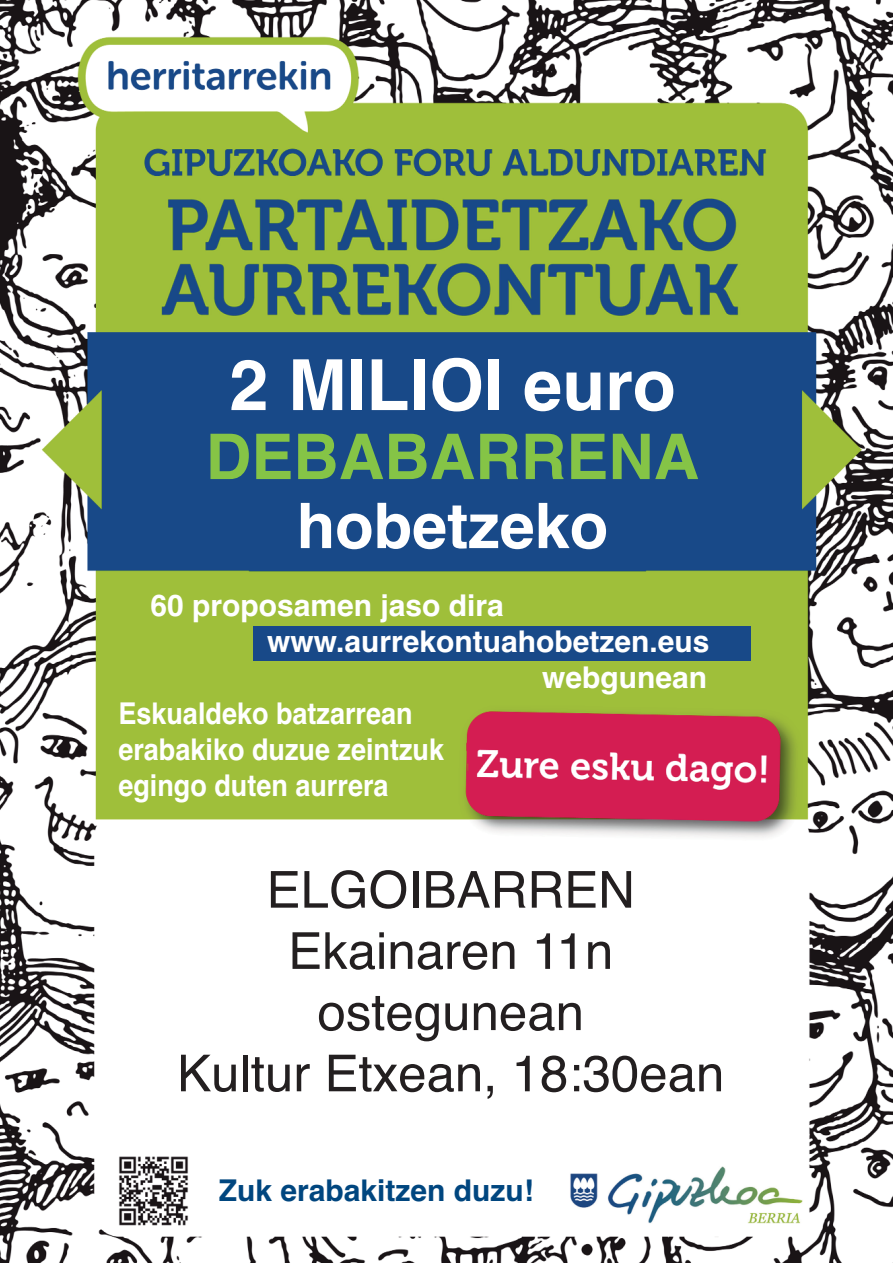
<style>
.page{position:relative;width:893px;height:1263px;background:#fff}
.page>*{position:absolute;margin:0;border:0;box-sizing:border-box;transform-origin:0 0}
.t1{font:700 70.5px "Helvetica";color:#fff}
.t2{font:700 63px "Helvetica";color:#85c446}
.t3{font:700 63px "Helvetica";color:#fff}
.t4{font:51px/61.2px "Helvetica";color:#231f20;text-align:center}
.t5{font:700 30px/36px "Helvetica";color:#fff;scale:.9 1}
.t6{font:700 30px "Helvetica";color:#fff}
.t7{font:700 30px "Helvetica";color:#00467f}
</style>
<div class="page">
<img style="left:0;top:0;width:893px;height:1263px">
<div style="left:253px;top:626px;width:497px;height:35px;background:#184988"></div>
<div style="left:125px;top:868px;width:651px;height:241px;background:#fff"></div>
<h1 class="t1" style="left:229px;top:359px;width:448px">2 MILIOI euro</h1>
<h2 class="t2" style="left:206px;top:434px;width:495px">DEBABARRENA</h2>
<h2 class="t3" style="left:297px;top:503px;width:313px">hobetzeko</h2>
<p class="t6" style="left:150px;top:595px;width:355px">60 proposamen jaso dira</p>
<p class="t6" style="left:267px;top:631px;width:444px">www.aurrekontuahobetzen.eus</p>
<p class="t6" style="left:542px;top:667px;width:167px">webgunean</p>
<p class="t5" style="left:118px;top:698px;width:363px">Eskualdeko batzarrean erabakiko duzue zeintzuk egingo duten aurrera</p>
<h3 class="t4" style="left:177px;top:864px;width:549px">ELGOIBARREN<br>Ekainaren 11n ostegunean<br>Kultur Etxean, 18:30ean</h3>
<p class="t7" style="left:219px;top:1179px;width:317px">Zuk erabakitzen duzu!</p>
</div>
